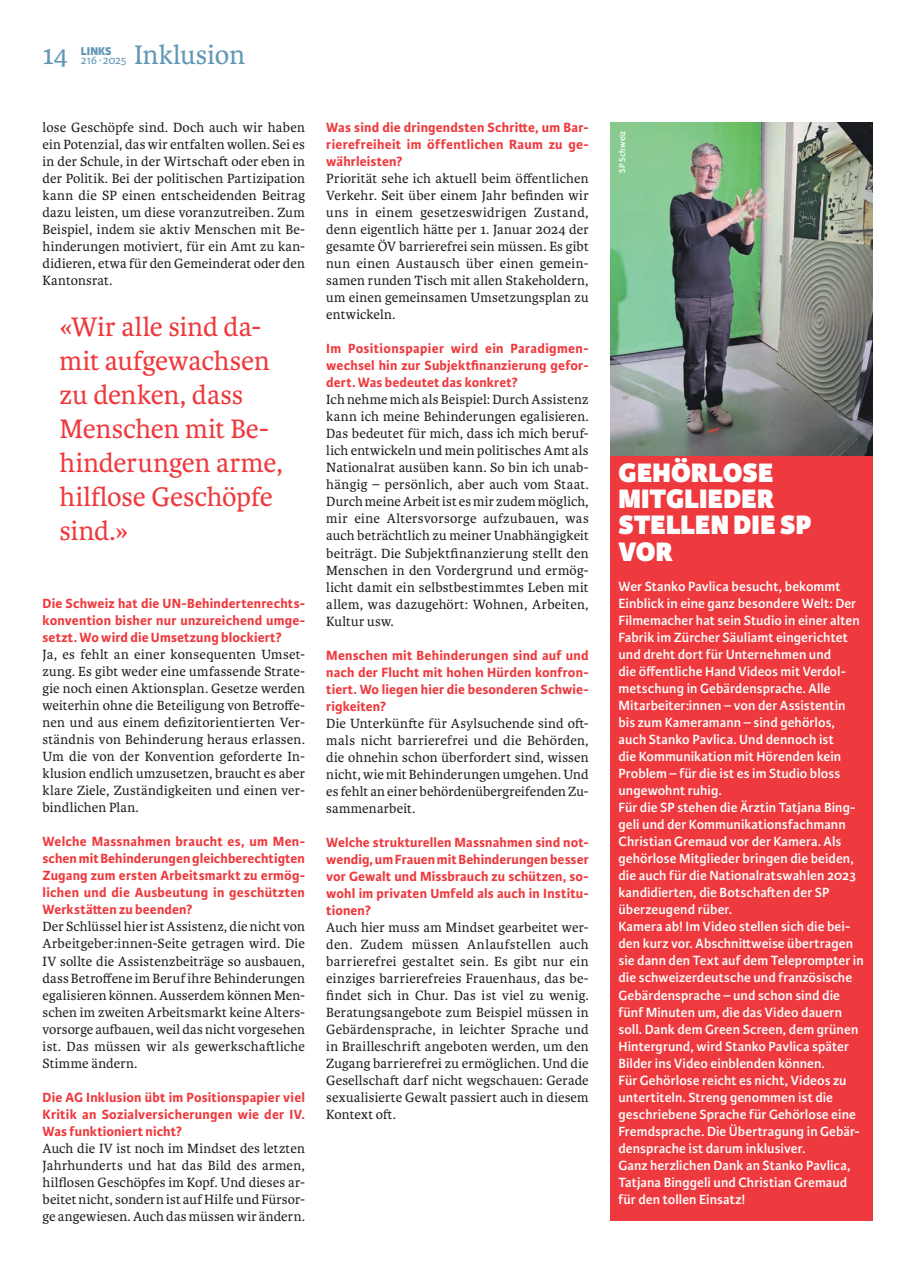
<style>
.page{position:relative;width:915px;height:1263px;background:#fff}
.page>*{position:absolute;margin:0;border:0;box-sizing:border-box;transform-origin:0 0}
.t1{font:28.5px/34px "Karmina";letter-spacing:-.005em;color:#ee3a3e}
.t2{font:800 28.5px/26.2px "Karmina Sans";letter-spacing:.01em;color:#fff}
.t3{font:28.5px "Karmina";color:#6197b5}
.t4{font:14.25px/17px "Karmina";letter-spacing:.01em;color:#231f20;text-align:justify}
.t5{font:600 14.25px/17px "Karmina Sans";letter-spacing:.005em;color:#fff}
.t6{font:700 14.25px/17px "Karmina Sans";letter-spacing:.01em;color:#ee3a3e;text-align:justify}
.t7{font:12px "Karmina Sans";letter-spacing:-.01em;color:#6197b5}
.t8{font:800 12px "Karmina Sans";color:#6197b5}
.t9{font:600 9px "Karmina Sans";letter-spacing:.015em;color:#fff}
</style>
<div class="page">
<div style="left:609px;top:455px;width:263px;height:765px;background:#ee3a3e"></div>
<img style="left:610px;top:122px;width:262px;height:333px">
<p class="t7" style="left:81px;top:53px;width:47px">216∙ 2025</p>
<h1 class="t3" style="left:134px;top:39px;width:113px">Inklusion</h1>
<h1 class="t3" style="left:43px;top:39px;width:27px">14</h1>
<p class="t8" style="left:81px;top:44px;width:32px">LINKS</p>
<p class="t4" style="left:43px;top:119px;width:264px">lose Geschöpfe sind. Doch auch wir haben ein Potenzial, das wir entfalten wollen. Sei es in der Schule, in der Wirtschaft oder eben in der Politik. Bei der politischen Partizipation kann die SP einen entscheidenden Beitrag dazu leisten, um diese voranzutreiben. Zum Beispiel, indem sie aktiv Menschen mit Be&shy;hinderungen motiviert, für ein Amt zu kan&shy;didieren, etwa für den Gemeinderat oder den Kantonsrat.</p>
<h1 class="t1" style="left:60px;top:310px;width:225px">«Wir alle sind da&shy;mit aufgewachsen zu denken, dass<br>Menschen mit Be&shy;hinderungen arme, hilf-lose Geschöpfe sind.»</h1>
<p class="t6" style="left:43px;top:595px;width:264px">Die Schweiz hat die UN-Behindertenrechts&shy;konvention bisher nur unzureichend umge&shy;setzt. Wo wird die Umsetzung blockiert?</p>
<p class="t4" style="left:43px;top:646px;width:264px">Ja, es fehlt an einer konsequenten Umset&shy;zung. Es gibt weder eine umfassende Strate&shy;gie noch einen Aktionsplan. Gesetze werden weiterhin ohne die Beteiligung von Betroffe&shy;nen und aus einem defizitorientierten Ver&shy;ständnis von Behinderung heraus erlassen.<br>Um die von der Konvention geforderte In&shy;klusion endlich umzusetzen, braucht es aber klare Ziele, Zuständigkeiten und einen ver&shy;bindlichen Plan.</p>
<p class="t6" style="left:43px;top:833px;width:264px">Welche Massnahmen braucht es, um Men&shy;schen mit Behinderungen gleichberechtigten Zugang zum ersten Arbeitsmarkt zu ermög&shy;lichen und die Ausbeutung in geschützten Werkstätten zu beenden?</p>
<p class="t4" style="left:43px;top:918px;width:264px">Der Schlüssel hier ist Assistenz, die nicht von Arbeitgeber:innen-Seite getragen wird. Die IV sollte die Assistenzbeiträge so ausbauen, dass Betroffene im Beruf ihre Behinderungen egalisieren können. Ausserdem können Men&shy;schen im zweiten Arbeitsmarkt keine Alters&shy;vorsorge aufbauen, weil das nicht vorgesehen ist. Das müssen wir als gewerkschaftliche Stimme ändern.</p>
<p class="t6" style="left:43px;top:1089px;width:264px">Die AG Inklusion übt im Positionspapier viel Kritik an Sozialversicherungen wie der IV.<br>Was funktioniert nicht?</p>
<p class="t4" style="left:43px;top:1140px;width:264px">Auch die IV ist noch im Mindset des letzten Jahrhunderts und hat das Bild des armen, hilflosen Geschöpfes im Kopf. Und dieses ar&shy;beitet nicht, sondern ist auf Hilfe und Fürsor&shy;ge angewiesen. Auch das müssen wir ändern.</p>
<p class="t6" style="left:326px;top:119px;width:264px">Was sind die dringendsten Schritte, um Bar&shy;rierefreiheit im öffentlichen Raum zu ge&shy;währleisten?</p>
<p class="t4" style="left:326px;top:170px;width:264px">Priorität sehe ich aktuell beim öffentlichen Verkehr. Seit über einem Jahr befinden wir uns in einem gesetzeswidrigen Zustand, denn eigentlich hätte per 1. Januar 2024 der gesamte ÖV barrierefrei sein müssen. Es gibt nun einen Austausch über einen gemein&shy;samen runden Tisch mit allen Stakeholdern, um einen gemeinsamen Umsetzungsplan zu entwickeln.</p>
<p class="t6" style="left:326px;top:340px;width:264px">Im Positionspapier wird ein Paradigmen&shy;wechsel hin zur Subjektfinanzierung gefor&shy;dert. Was bedeutet das konkret?</p>
<p class="t4" style="left:326px;top:391px;width:264px">Ich nehme mich als Beispiel: Durch Assistenz kann ich meine Behinderungen egalisieren.<br>Das bedeutet für mich, dass ich mich beruf&shy;lich entwickeln und mein politisches Amt als Nationalrat ausüben kann. So bin ich unab&shy;hängig – persönlich, aber auch vom Staat.<br>Durch meine Arbeit ist es mir zudem möglich, mir eine Altersvorsorge aufzubauen, was auch beträchtlich zu meiner Unabhängigkeit beiträgt. Die Subjektfinanzierung stellt den Menschen in den Vordergrund und ermög&shy;licht damit ein selbstbestimmtes Leben mit allem, was dazugehört: Wohnen, Arbeiten, Kultur usw.</p>
<p class="t6" style="left:326px;top:647px;width:264px">Menschen mit Behinderungen sind auf und nach der Flucht mit hohen Hürden konfron&shy;tiert. Wo liegen hier die besonderen Schwie&shy;rigkeiten?</p>
<p class="t4" style="left:326px;top:715px;width:264px">Die Unterkünfte für Asylsuchende sind oft&shy;mals nicht barrierefrei und die Behörden, die ohnehin schon überfordert sind, wissen nicht, wie mit Behinderungen umgehen. Und es fehlt an einer behördenübergreifenden Zu&shy;sammenarbeit.</p>
<p class="t6" style="left:326px;top:834px;width:264px">Welche strukturellen Massnahmen sind not&shy;wendig, um Frauen mit Behinderungen besser vor Gewalt und Missbrauch zu schützen, so&shy;wohl im privaten Umfeld als auch in Institu&shy;tionen?</p>
<p class="t4" style="left:326px;top:919px;width:264px">Auch hier muss am Mindset gearbeitet wer&shy;den. Zudem müssen Anlaufstellen auch barrierefrei gestaltet sein. Es gibt nur ein einziges barrierefreies Frauenhaus, das be&shy;findet sich in Chur. Das ist viel zu wenig.<br>Beratungsangebote zum Beispiel müssen in Gebärdensprache, in leichter Sprache und in Brailleschrift angeboten werden, um den Zugang barrierefrei zu ermöglichen. Und die Gesellschaft darf nicht wegschauen: Gerade sexualisierte Gewalt passiert auch in diesem Kontext oft.</p>
<p class="t9" style="left:617px;top:173px;width:43px;rotate:-90deg">SP Schweiz</p>
<h1 class="t2" style="left:618px;top:461px;width:194px">GEHÖRLOSE<br>MITGLIEDER<br>STELLEN DIE SP<br>VOR</h1>
<p class="t5" style="left:618px;top:578px;width:247px">Wer Stanko Pavlica besucht, bekommt Einblick in eine ganz besondere Welt: Der Filmemacher hat sein Studio in einer alten Fabrik im Zürcher Säuliamt eingerichtet und dreht dort für Unternehmen und<br>die öffentliche Hand Videos mit Verdol&shy;metschung in Gebärdensprache. Alle Mitarbeiter:innen – von der Assistentin bis zum Kameramann – sind gehörlos, auch Stanko Pavlica. Und dennoch ist<br>die Kommunikation mit Hörenden kein Problem – für die ist es im Studio bloss ungewohnt ruhig.<br>Für die SP stehen die Ärztin Tatjana Bing&shy;geli und der Kommunikationsfachmann Christian Gremaud vor der Kamera. Als gehörlose Mitglieder bringen die beiden, die auch für die Nationalratswahlen 2023 kandidierten, die Botschaften der SP überzeugend rüber.<br>Kamera ab! Im Video stellen sich die bei&shy;den kurz vor. Abschnittweise übertragen sie dann den Text auf dem Teleprompter in die schweizerdeutsche und französische Gebärdensprache – und schon sind die fünf Minuten um, die das Video dauern soll. Dank dem Green Screen, dem grünen Hintergrund, wird Stanko Pavlica später Bilder ins Video einblenden können.<br>Für Gehörlose reicht es nicht, Videos zu untertiteln. Streng genommen ist die geschriebene Sprache für Gehörlose eine Fremdsprache. Die Übertragung in Gebär&shy;densprache ist darum inklusiver.<br>Ganz herzlichen Dank an Stanko Pavlica, Tatjana Binggeli und Christian Gremaud für den tollen Einsatz!</p>
</div>
